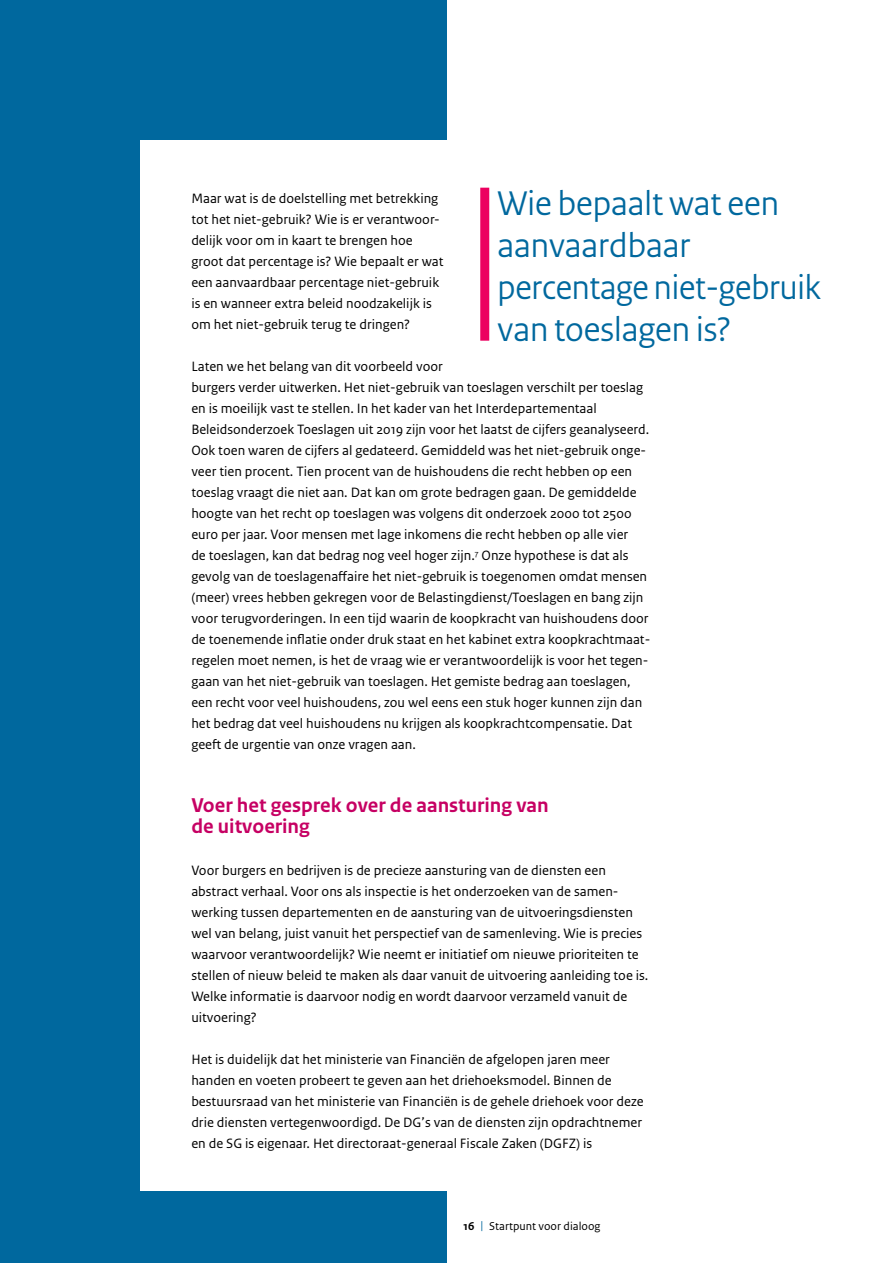
<style>
.page{position:relative;width:893px;height:1263px;background:#fff}
.page>*{position:absolute;margin:0;border:0;box-sizing:border-box;transform-origin:0 0}
.t1{font:36px/42px "Rijksoverheid Sans Heading";color:#00689e}
.H3_Tussenkop{font:700 21px/21px "Rijksoverheid Sans Text";color:#c60063}
.P_Broodtekst{font:14.25px/21px "Rijksoverheid Sans Text";color:#000}
.t2{font:12px "Rijksoverheid Sans Text";color:#000}
.s1{font-weight:700}
.s2{color:#00689e}
</style>
<div class="page">
<div style="left:0;top:0;width:446px;height:1263px;background:#00689e"></div>
<div style="left:140px;top:140px;width:511px;height:1051px;background:#fff"></div>
<div style="left:480px;top:188px;width:9px;height:153px;background:#ec005f"></div>
<h1 class="t1" style="left:497px;top:182px;width:325px">Wie bepaalt wat een aanvaardbaar percentage niet-gebruik van toeslagen is?</h1>
<p class="P_Broodtekst" style="left:191px;top:188px;width:254px">Maar wat is de doelstelling met betrekking tot het niet--gebruik? Wie is er verantwoor&shy;delijk voor om in kaart te brengen hoe groot dat percentage is? Wie bepaalt er wat een aanvaardbaar percentage niet-gebruik is en wanneer extra beleid noodzakelijk is om het niet--gebruik terug te dringen?</p>
<p class="P_Broodtekst" style="left:191px;top:356px;width:460px">Laten we het belang van dit voorbeeld voor<br>burgers verder uitwerken. Het niet--gebruik van toeslagen verschilt per toeslag en is moeilijk vast te stellen. In het kader van het Interdepartementaal Beleidsonderzoek Toeslagen uit 2019 zijn voor het laatst de cijfers geanalyseerd.<br>Ook toen waren de cijfers al gedateerd. Gemiddeld was het niet-gebruik onge&shy;veer tien procent. Tien procent van de huishoudens die recht hebben op een toeslag vraagt die niet aan. Dat kan om grote bedragen gaan. De gemiddelde hoogte van het recht op toeslagen was volgens dit onderzoek 2000 tot 2500 euro per jaar. Voor mensen met lage inkomens die recht hebben op alle vier<br>de toeslagen, kan dat bedrag nog veel hoger zijn.<sup>7</sup> Onze hypothese is dat als gevolg van de toeslagenaffaire het niet-gebruik is toegenomen omdat mensen (meer) vrees hebben gekregen voor de Belastingdienst/Toeslagen en bang zijn voor terugvorderingen. In een tijd waarin de koopkracht van huishoudens door de toenemende inflatie onder druk staat en het kabinet extra koopkrachtmaat&shy;regelen moet nemen, is het de vraag wie er verantwoordelijk is voor het tegen&shy;gaan van het niet-gebruik van toeslagen. Het gemiste bedrag aan toeslagen, een recht voor veel huishoudens, zou wel eens een stuk hoger kunnen zijn dan het bedrag dat veel huishoudens nu krijgen als koopkrachtcompensatie. Dat geeft de urgentie van onze vragen aan.</p>
<h3 class="H3_Tussenkop" style="left:191px;top:795px;width:359px">Voer het gesprek over de aansturing van de uitvoering</h3>
<p class="P_Broodtekst" style="left:191px;top:860px;width:459px">Voor burgers en bedrijven is de precieze aansturing van de diensten een abstract verhaal. Voor ons als inspectie is het onderzoeken van de samen&shy;werking tussen departementen en de aansturing van de uitvoeringsdiensten wel van belang, juist vanuit het perspectief van de samenleving. Wie is precies waarvoor verantwoordelijk? Wie neemt er initiatief om nieuwe prioriteiten te stellen of nieuw beleid te maken als daar vanuit de uitvoering aanleiding toe is.<br>Welke informatie is daarvoor nodig en wordt daarvoor verzameld vanuit de uitvoering?</p>
<p class="P_Broodtekst" style="left:191px;top:1049px;width:454px">Het is duidelijk dat het ministerie van Financiën de afgelopen jaren meer handen en voeten probeert te geven aan het driehoeksmodel. Binnen de bestuursraad van het ministerie van Financiën is de gehele driehoek voor deze drie diensten vertegenwoordigd. De DG’s van de diensten zijn opdrachtnemer en de SG is eigenaar. Het directoraat-generaal Fiscale Zaken (DGFZ) is</p>
<p class="t2" style="left:463px;top:1219px;width:138px"><span class="s1">16</span> <span class="s2">|</span> Startpunt voor dialoog</p>
</div>
